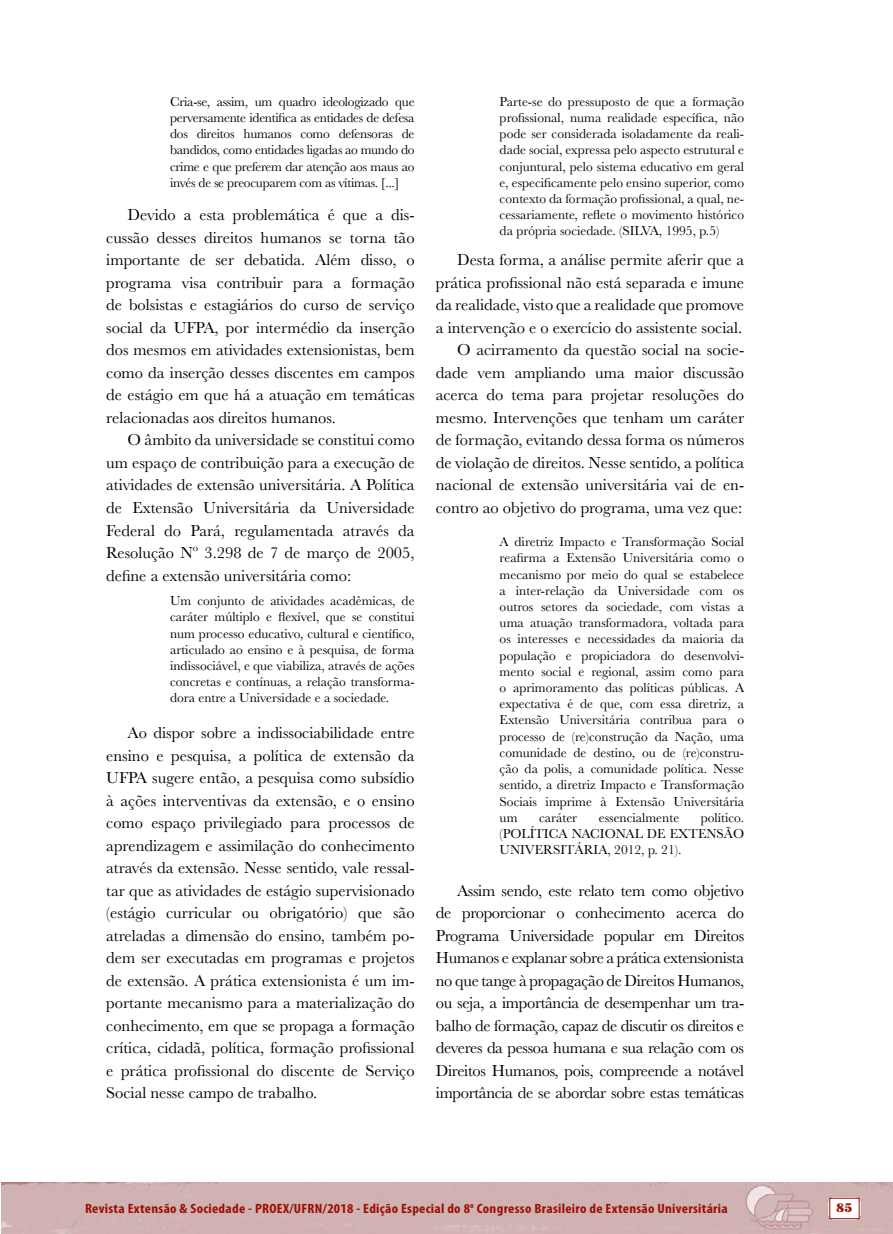
<style>
.page{position:relative;width:893px;height:1234px;background:#fff}
.page>*{position:absolute;margin:0;border:0;box-sizing:border-box;transform-origin:0 0}
.t1{font:16.5px/22.5px "Baskerville";color:#000;text-align:justify}
.t2{font:13.5px/16.2px "Baskerville";color:#000;text-align:justify}
.t3{font:700 condensed 13.5px "Myriad Pro";letter-spacing:.02em;color:#9c1006;scale:1.1 1}
.t4{font:12px "Escafina Low";color:#9c1006;scale:1.1 1}
</style>
<div class="page">
<div style="left:1px;top:1182px;width:892px;height:51px;background:#d0b2b2"></div>
<svg style="left:828px;top:1196px;width:33px;height:23px"></svg>
<div style="left:829px;top:1197px;width:30px;height:21px;background:#fff"></div>
<p class="t2" style="left:170px;top:93px;width:246px">Cria-se, assim, um quadro ideologizado que perversamente identifica as entidades de defesa dos direitos humanos como defensoras de bandidos, como entidades ligadas ao mundo do crime e que preferem dar atenção aos maus ao invés de se preocuparem com as vítimas. [...]</p>
<p class="t1" style="left:106px;top:203px;width:310px;text-indent:21px">Devido a esta problemática é que a dis&shy;cussão desses direitos humanos se torna tão importante de ser debatida. Além disso, o programa visa contribuir para a formação de bolsistas e estagiários do curso de serviço social da UFPA, por intermédio da inserção dos mesmos em atividades extensionistas, bem como da inserção desses discentes em campos de estágio em que há a atuação em temáticas relacionadas aos direitos humanos.</p>
<p class="t1" style="left:106px;top:428px;width:310px;text-indent:21px">O âmbito da universidade se constitui como um espaço de contribuição para a execução de atividades de extensão universitária. A Política de Extensão Universitária da Universidade Federal do Pará, regulamentada através da Resolução Nº 3.298 de 7 de março de 2005, define a extensão universitária como:</p>
<p class="t2" style="left:170px;top:592px;width:246px">Um conjunto de atividades acadêmicas, de caráter múltiplo e flexível, que se constitui num processo educativo, cultural e científico, articulado ao ensino e à pesquisa, de forma indissociável, e que viabiliza, através de ações concretas e contínuas, a relação transforma&shy;dora entre a Universidade e a sociedade.</p>
<p class="t1" style="left:106px;top:721px;width:310px;text-indent:21px">Ao dispor sobre a indissociabilidade entre ensino e pesquisa, a política de extensão da UFPA sugere então, a pesquisa como subsídio à ações interventivas da extensão, e o ensino como espaço privilegiado para processos de aprendizagem e assimilação do conhecimento através da extensão. Nesse sentido, vale ressal&shy;tar que as atividades de estágio supervisionado (estágio curricular ou obrigatório) que são atreladas a dimensão do ensino, também po&shy;dem ser executadas em programas e projetos de extensão. A prática extensionista é um im&shy;portante mecanismo para a materialização do conhecimento, em que se propaga a formação crítica, cidadã, política, formação profissional e prática profissional do discente de Serviço Social nesse campo de trabalho.</p>
<p class="t2" style="left:500px;top:93px;width:246px">Parte-se do pressuposto de que a formação profissional, numa realidade específica, não pode ser considerada isoladamente da reali&shy;dade social, expressa pelo aspecto estrutural e conjuntural, pelo sistema educativo em geral e, especificamente pelo ensino superior, como contexto da formação profissional, a qual, ne&shy;cessariamente, reflete o movimento histórico da própria sociedade. (SILVA, 1995, p.5)</p>
<p class="t1" style="left:436px;top:248px;width:310px;text-align:right">Desta forma, a análise permite aferir que a prática profissional não está separada e imune da realidade, visto que a realidade que promove a intervenção e o exercício do assistente social.<br>O acirramento da questão social na socie&shy;dade vem ampliando uma maior discussão acerca do tema para projetar resoluções do mesmo. Intervenções que tenham um caráter de formação, evitando dessa forma os números de violação de direitos. Nesse sentido, a política nacional de extensão universitária vai de en&shy;contro ao objetivo do programa, uma vez que:</p>
<p class="t2" style="left:500px;top:533px;width:246px">A diretriz Impacto e Transformação Social reafirma a Extensão Universitária como o mecanismo por meio do qual se estabelece a inter-relação da Universidade com os outros setores da sociedade, com vistas a uma atuação transformadora, voltada para os interesses e necessidades da maioria da população e propiciadora do desenvolvi&shy;mento social e regional, assim como para o aprimoramento das políticas públicas. A expectativa é de que, com essa diretriz, a Extensão Universitária contribua para o processo de (re)construção da Nação, uma comunidade de destino, ou de (re)constru&shy;ção da polis, a comunidade política. Nesse sentido, a diretriz Impacto e Transformação Sociais imprime à Extensão Universitária um</p>
<p class="t2" style="left:500px;top:809px;width:246px;text-indent:201px">político. (POLÍTICA NACIONAL DE EXTENSÃO UNIVERSITÁRIA, 2012, p. 21).</p>
<p class="t1" style="left:436px;top:878px;width:310px;text-indent:21px">Assim sendo, este relato tem como objetivo de proporcionar o conhecimento acerca do Programa Universidade popular em Direitos Humanos e explanar sobre a prática extensionista no que tange à propagação de Direitos Humanos, ou seja, a importância de desempenhar um tra&shy;balho de formação, capaz de discutir os direitos e deveres da pessoa humana e sua relação com os Direitos Humanos, pois, compreende a notável importância de se abordar sobre estas temáticas</p>
<p class="t2" style="left:539px;top:809px;width:40px">caráter</p>
<p class="t2" style="left:599px;top:809px;width:82px">essencialmente</p>
<p class="t3" style="left:85px;top:1200px;width:586px">Revista Extensão &amp; Sociedade - PROEX/UFRN/2018 - Edição Especial do 8<sup>o</sup> Congresso Brasileiro de Extensão Universitária</p>
<p class="t4" style="left:837px;top:1199px;width:16px">85</p>
</div>
